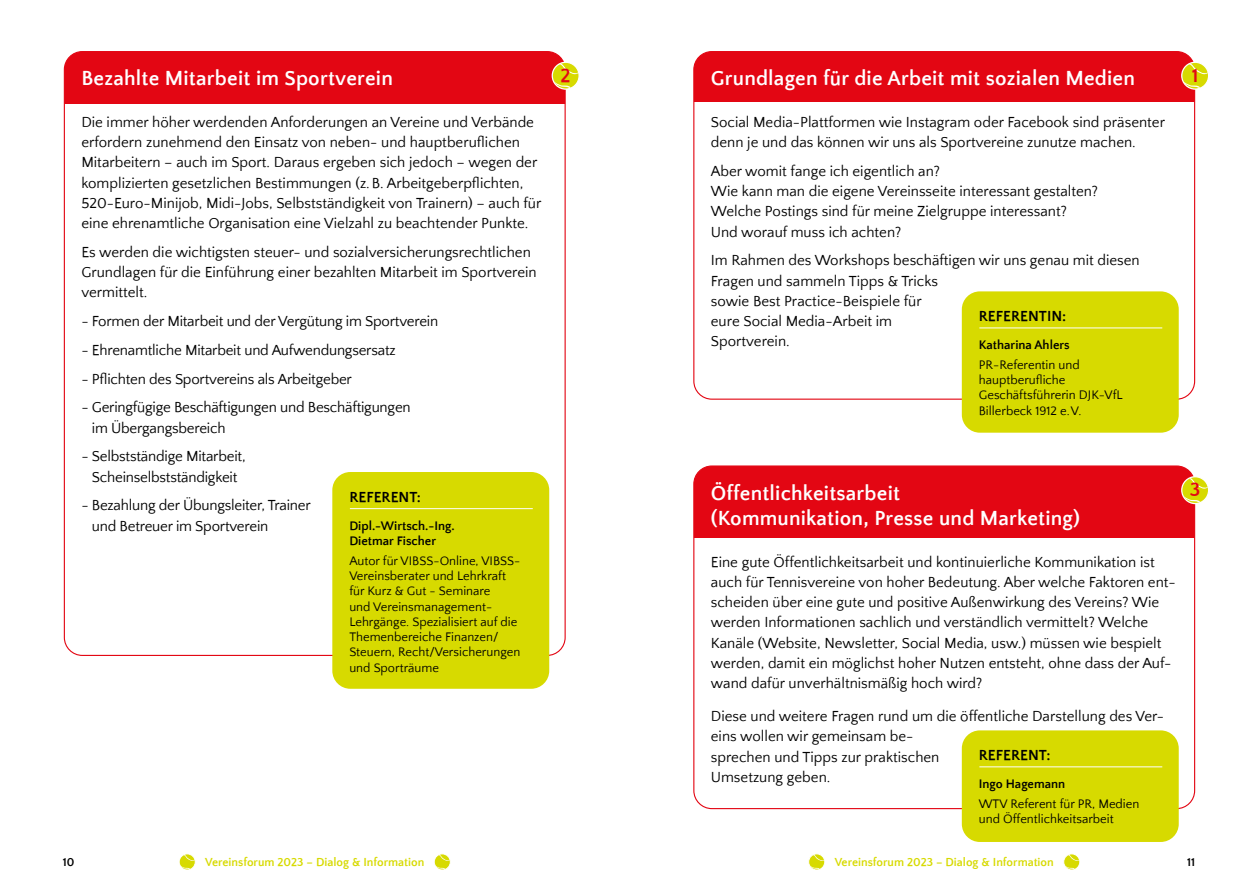
<style>
.page{position:relative;width:1259px;height:893px;background:#fff}
.page>*{position:absolute;margin:0;border:0;box-sizing:border-box;transform-origin:0 0}
.t1{font:700 21px/25.2px "Quattrocento Sans";letter-spacing:.01em;color:#fff}
.t2{font:700 19.95px "Quattrocento Sans";color:#e30613}
.t3{font:15px/20.2px "Quattrocento Sans";color:#000}
.t4{font:700 15px "Quattrocento Sans";color:#000}
.t5{font:12.75px/15.3px "Quattrocento Sans";color:#000}
.t6{font:700 12.75px/15.3px "Quattrocento Sans";color:#000}
.t7{font:700 12px "Quattrocento Sans";color:#d7da00}
.t8{font:700 12px "Quattrocento Sans";color:#000}
</style>
<div class="page">
<svg style="left:1065px;top:855px;width:13px;height:15px"></svg>
<div style="left:1063px;top:853px;width:17px;height:17px;border:1px solid #fff;border-radius:50%"></div>
<div style="left:808px;top:854px;width:17px;height:16px;background:#fdfdf6;border-radius:50%"></div>
<svg style="left:810px;top:855px;width:13px;height:15px"></svg>
<div style="left:808px;top:853px;width:17px;height:17px;border:1px solid #fff;border-radius:50%"></div>
<svg style="left:179px;top:855px;width:15px;height:15px"></svg>
<div style="left:179px;top:853px;width:17px;height:17px;border:1px solid #fff;border-radius:50%"></div>
<svg style="left:434px;top:855px;width:15px;height:15px"></svg>
<div style="left:434px;top:853px;width:17px;height:17px;border:1px solid #fff;border-radius:50%"></div>
<div style="left:694px;top:466px;width:500px;height:72px;background:#e30613"></div>
<svg style="left:1182px;top:477px;width:25px;height:26px"></svg>
<div style="left:1181px;top:476px;width:28px;height:28px;border:1px solid #fff;border-radius:50%"></div>
<div style="left:694px;top:52px;width:500px;height:50px;background:#e30613"></div>
<div style="left:962px;top:291px;width:216px;height:142px;background:#d7da00;border-radius:18px"></div>
<hr style="left:979px;top:328px;width:183px;height:1px;background:#fff">
<div style="left:1181px;top:62px;width:27px;height:27px;background:#d7da00;border-radius:50%"></div>
<svg style="left:1183px;top:63px;width:24px;height:11px"></svg>
<svg style="left:1182px;top:80px;width:18px;height:8px"></svg>
<div style="left:1181px;top:62px;width:28px;height:28px;border:1px solid #fff;border-radius:50%"></div>
<div style="left:962px;top:730px;width:216px;height:112px;background:#d7da00;border-radius:18px"></div>
<hr style="left:979px;top:766px;width:183px;height:1px;background:#fff">
<div style="left:64px;top:52px;width:501px;height:51px;background:#e30613"></div>
<div style="left:332px;top:472px;width:217px;height:217px;background:#d7da00;border-radius:18px"></div>
<hr style="left:350px;top:508px;width:183px;height:1px;background:#fff">
<div style="left:552px;top:62px;width:27px;height:27px;background:#d7da00;border-radius:50%"></div>
<svg style="left:554px;top:63px;width:24px;height:11px"></svg>
<svg style="left:553px;top:80px;width:18px;height:8px"></svg>
<div style="left:551px;top:62px;width:29px;height:28px;border:1px solid #fff;border-radius:50%"></div>
<h1 class="t1" style="left:81px;top:67px;width:313px">Bezahlte Mitarbeit im Sportverein</h1>
<p class="t3" style="left:81px;top:112px;width:461px">Die immer höher werdenden Anforderungen an Vereine und Verbände erfordern zunehmend den Einsatz von neben- und hauptberuflichen Mitarbeitern – auch im Sport. Daraus ergeben sich jedoch – wegen der komplizierten gesetzlichen Bestimmungen (z.B. Arbeitgeberpflichten, 520-Euro-Minijob, Midi-Jobs, Selbstständigkeit von Trainern) – auch für eine ehrenamtliche Organisation eine Vielzahl zu beachtender Punkte.</p>
<p class="t3" style="left:81px;top:242px;width:457px">Es werden die wichtigsten steuer- und sozialversicherungsrechtlichen<br>Grundlagen für die Einführung einer bezahlten Mitarbeit im Sportverein vermittelt.</p>
<p class="t3" style="left:81px;top:312px;width:358px">- Formen der Mitarbeit und der Vergütung im Sportverein</p>
<p class="t3" style="left:81px;top:340px;width:316px">- Ehrenamtliche Mitarbeit und Aufwendungsersatz</p>
<p class="t3" style="left:81px;top:369px;width:272px">- Pflichten des Sportvereins als Arbeitgeber</p>
<p class="t3" style="left:92px;top:398px;width:320px;text-indent:-11px">- Geringfügige Beschäftigungen und Beschäftigungen im Übergangsbereich</p>
<p class="t3" style="left:81px;top:447px;width:166px;text-align:center">- Selbstständige Mitarbeit,<br>Scheinselbstständigkeit</p>
<p class="t3" style="left:92px;top:496px;width:220px;text-indent:-11px">- Bezahlung der Übungsleiter, Trainer und Betreuer im Sportverein</p>
<p class="t4" style="left:349px;top:489px;width:73px">REFERENT:</p>
<p class="t6" style="left:349px;top:518px;width:107px">Dipl.-Wirtsch.-Ing.<br>Dietmar Fischer</p>
<p class="t5" style="left:349px;top:553px;width:173px">Autor für VIBSS-Online, VIBSS-<br>Vereinsberater und Lehrkraft für Kurz &amp; Gut - Seminare<br>und Vereinsmanagement-<br>Lehrgänge. Spezialisiert auf die<br>Themenbereiche Finanzen/<br>Steuern, Recht/Versicherungen und Sporträume</p>
<h2 class="t2" style="left:560px;top:65px;width:12px">2</h2>
<h1 class="t1" style="left:711px;top:67px;width:425px">Grundlagen für die Arbeit mit sozialen Medien</h1>
<p class="t3" style="left:711px;top:112px;width:456px">Social Media-Plattformen wie Instagram oder Facebook sind präsenter denn je und das können wir uns als Sportvereine zunutze machen.</p>
<p class="t3" style="left:711px;top:161px;width:389px">Aber womit fange ich eigentlich an?<br>Wie kann man die eigene Vereinsseite interessant gestalten?<br>Welche Postings sind für meine Zielgruppe interessant?<br>Und worauf muss ich achten?</p>
<p class="t3" style="left:711px;top:251px;width:430px">Im Rahmen des Workshops beschäftigen wir uns genau mit diesen Fragen und sammeln Tipps &amp; Tricks<br>sowie Best Practice-Beispiele für<br>eure Social Media-Arbeit im<br>Sportverein.</p>
<p class="t4" style="left:979px;top:308px;width:89px">REFERENTIN:</p>
<p class="t6" style="left:979px;top:338px;width:92px">Katharina Ahlers</p>
<p class="t5" style="left:979px;top:357px;width:145px">PR-Referentin und hauptberufliche<br>Geschäftsführerin DJK-VfL<br>Billerbeck 1912 e.V.</p>
<h2 class="t2" style="left:1191px;top:65px;width:8px">1</h2>
<h1 class="t1" style="left:711px;top:481px;width:371px">Öffentlichkeitsarbeit<br>(Kommunikation, Presse und Marketing)</h1>
<p class="t3" style="left:711px;top:552px;width:466px">Eine gute Öffentlichkeitsarbeit und kontinuierliche Kommunikation ist auch für Tennisvereine von hoher Bedeutung. Aber welche Faktoren ent&shy;scheiden über eine gute und positive Außenwirkung des Vereins? Wie werden Informationen sachlich und verständlich vermittelt? Welche Kanäle (Website, Newsletter, Social Media, usw.) müssen wie bespielt werden, damit ein möglichst hoher Nutzen entsteht, ohne dass der Auf&shy;wand dafür unverhältnismäßig hoch wird?</p>
<p class="t3" style="left:711px;top:706px;width:455px">Diese und weitere Fragen rund um die öffentliche Darstellung des Ver&shy;eins wollen wir gemeinsam be-<br>sprechen und Tipps zur praktischen<br>Umsetzung geben.</p>
<p class="t4" style="left:979px;top:747px;width:73px">REFERENT:</p>
<p class="t6" style="left:979px;top:777px;width:88px">Ingo Hagemann</p>
<p class="t5" style="left:979px;top:796px;width:162px">WTV Referent für PR, Medien und Öffentlichkeitsarbeit</p>
<h2 class="t2" style="left:1190px;top:479px;width:12px">3</h2>
<p class="t8" style="left:63px;top:856px;width:13px">10</p>
<p class="t7" style="left:205px;top:856px;width:221px">Vereinsforum 2023 – Dialog &amp; Information</p>
<p class="t7" style="left:834px;top:856px;width:221px">Vereinsforum 2023 – Dialog &amp; Information</p>
<p class="t8" style="left:1187px;top:856px;width:9px">11</p>
</div>
